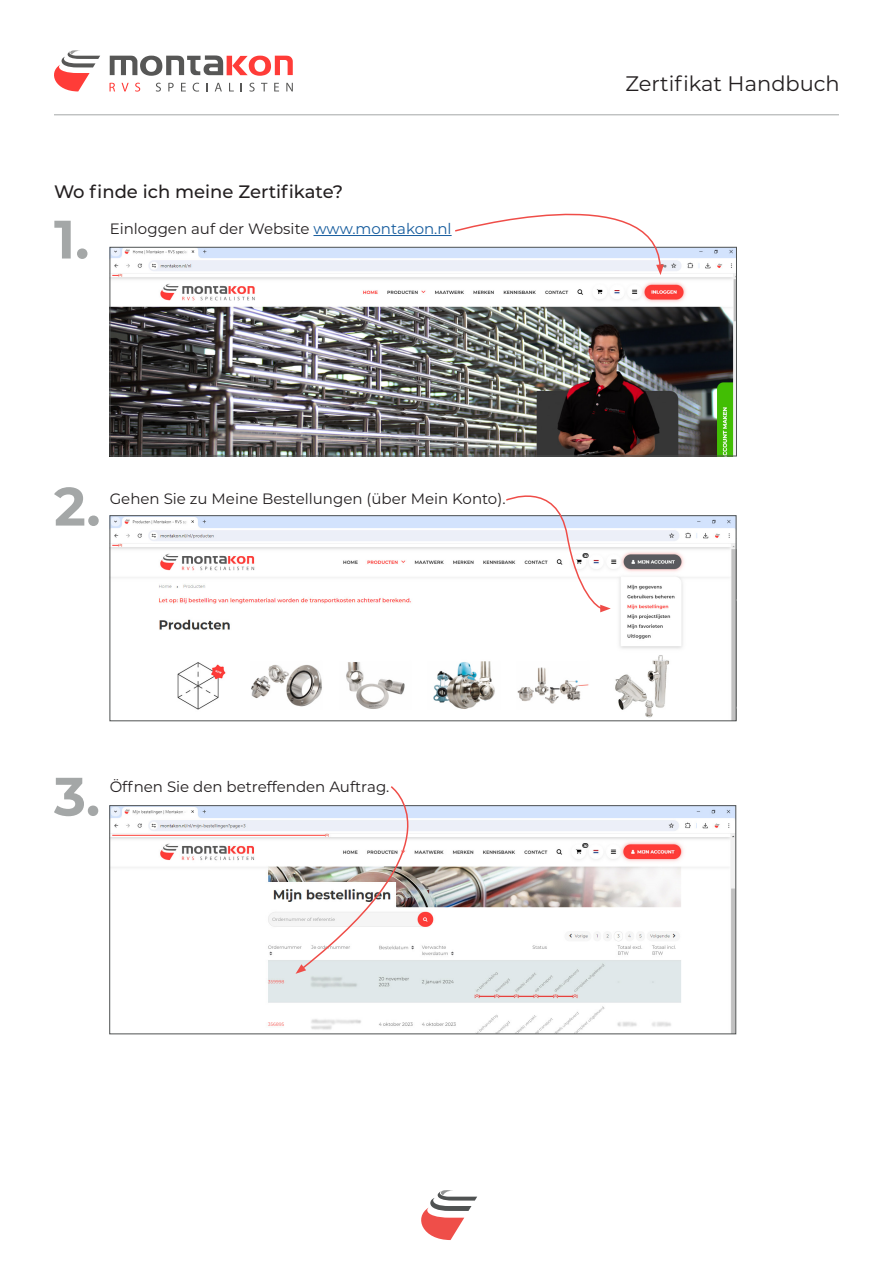
<style>
.page{position:relative;width:893px;height:1263px;background:#fff}
.page>*{position:absolute;margin:0;border:0;box-sizing:border-box;transform-origin:0 0}
.t1{font:700 54px "Montserrat";color:#a4a7a7}
.t2{font:21px "Montserrat";color:#231f20}
.t3{font:500 18px "Montserrat";color:#231f20}
.t4{font:15px "Montserrat";color:#231f20}
.s1{color:#175d9e}
</style>
<div class="page">
<svg style="left:110px;top:55px;width:183px;height:21px"></svg>
<svg style="left:110px;top:83px;width:5px;height:8px"></svg>
<svg style="left:122px;top:83px;width:7px;height:8px"></svg>
<svg style="left:135px;top:83px;width:5px;height:9px"></svg>
<svg style="left:156px;top:83px;width:5px;height:9px"></svg>
<svg style="left:168px;top:83px;width:6px;height:8px"></svg>
<svg style="left:181px;top:83px;width:5px;height:8px"></svg>
<svg style="left:193px;top:83px;width:6px;height:9px"></svg>
<svg style="left:206px;top:83px;width:2px;height:8px"></svg>
<svg style="left:215px;top:83px;width:7px;height:8px"></svg>
<svg style="left:229px;top:83px;width:5px;height:8px"></svg>
<svg style="left:249px;top:83px;width:6px;height:9px"></svg>
<svg style="left:261px;top:83px;width:6px;height:8px"></svg>
<svg style="left:274px;top:83px;width:5px;height:8px"></svg>
<svg style="left:286px;top:83px;width:7px;height:8px"></svg>
<svg style="left:54px;top:50px;width:46px;height:41px"></svg>
<hr style="left:54px;top:115px;width:785px;height:1px;background:#a4a7a7">
<img style="left:112px;top:249px;width:623px;height:205px">
<div style="left:110px;top:247px;width:627px;height:209px;border:1px solid #4f5252"></div>
<img style="left:112px;top:517px;width:622px;height:202px">
<div style="left:110px;top:515px;width:626px;height:206px;border:1px solid #4f5252"></div>
<hr style="left:313px;top:235px;width:139px;height:1px;background:#175d9e">
<svg style="left:454px;top:213px;width:210px;height:62px"></svg>
<svg style="left:505px;top:495px;width:106px;height:117px"></svg>
<img style="left:112px;top:807px;width:622px;height:225px">
<div style="left:110px;top:805px;width:626px;height:229px;border:1px solid #4f5252"></div>
<svg style="left:421px;top:1190px;width:56px;height:50px"></svg>
<svg style="left:296px;top:786px;width:169px;height:188px"></svg>
<p class="t3" style="left:54px;top:179px;width:291px">Wo finde ich meine Zertifikate?</p>
<p class="t4" style="left:110px;top:218px;width:343px">Einloggen auf der Website <span class="s1">www.montakon.nl</span></p>
<p class="t1" style="left:54px;top:200px;width:37px">1.</p>
<p class="t1" style="left:54px;top:467px;width:48px">2.</p>
<p class="t4" style="left:110px;top:488px;width:397px">Gehen Sie zu Meine Bestellungen (über Mein Konto).</p>
<p class="t1" style="left:54px;top:757px;width:48px">3.</p>
<p class="t4" style="left:110px;top:776px;width:281px">Öffnen Sie den betreffenden Auftrag.</p>
<p class="t2" style="left:625px;top:69px;width:216px">Zertifikat Handbuch</p>
</div>
